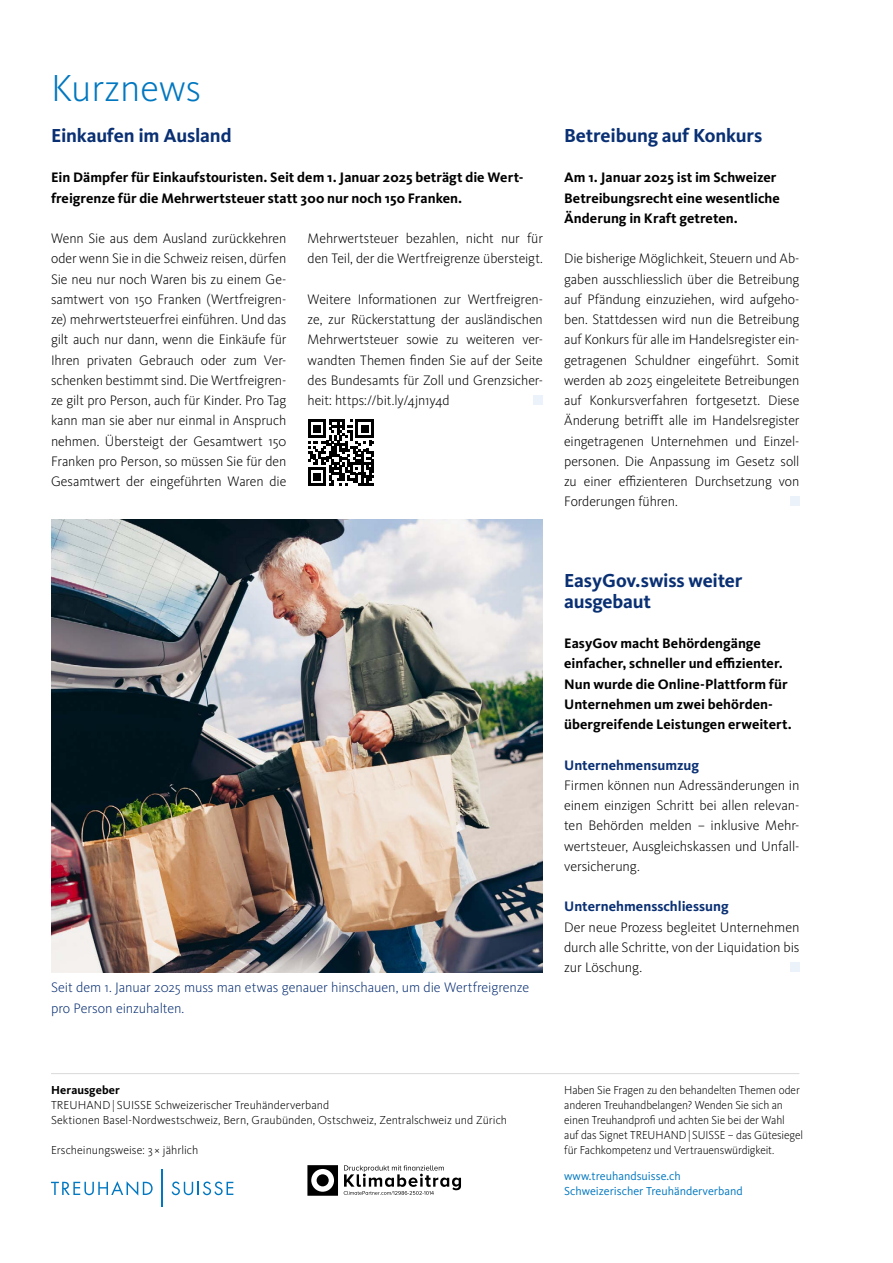
<style>
.page{position:relative;width:893px;height:1263px;background:#fff}
.page>*{position:absolute;margin:0;border:0;box-sizing:border-box;transform-origin:0 0}
.t1{font:300 39px "Kievit OT";color:#0077c0}
.t2{font:700 19.5px/20.2px "Kievit OT";letter-spacing:-.01em;color:#0a3074}
.t3{font:300 14.25px/20.2px "Kievit OT";letter-spacing:-.01em;color:#000;text-align:justify}
.t4{font:700 14.25px/20.2px "Kievit OT";color:#000}
.t5{font:300 14.25px/20.2px "Kievit OT";letter-spacing:-.01em;color:#0a3074}
.t6{font:700 14.25px "Kievit OT";color:#0a3074}
.t7{font:300 12px/15px "Kievit OT";letter-spacing:-.005em;color:#000;scale:.96 1}
.t8{font:300 12px/15px "Kievit OT";letter-spacing:-.005em;color:#000}
.t9{font:12px/15px "Kievit OT";color:#0077c0}
.t10{font:700 12px "Kievit OT";letter-spacing:.01em;color:#000}
</style>
<div class="page">
<hr style="left:892px;top:0;width:1px;height:364px;background:#fad8e7">
<div style="left:533px;top:395px;width:10px;height:10px;background:#ecf2fa"></div>
<hr style="left:51px;top:1073px;width:748px;height:1px;background:#d8dada">
<div style="left:790px;top:496px;width:9px;height:10px;background:#ecf2fa"></div>
<div style="left:790px;top:962px;width:9px;height:10px;background:#ecf2fa"></div>
<svg style="left:51px;top:1181px;width:102px;height:14px"></svg>
<svg style="left:172px;top:1181px;width:61px;height:14px"></svg>
<hr style="left:162px;top:1169px;width:1px;height:38px;background:#0077c0">
<svg style="left:308px;top:419px;width:66px;height:67px"></svg>
<img style="left:51px;top:519px;width:492px;height:453px">
<svg style="left:307px;top:1165px;width:31px;height:31px"></svg>
<div style="left:317px;top:1174px;width:12px;height:12px;background:#000;border-radius:50%"></div>
<svg style="left:344px;top:1165px;width:117px;height:30px"></svg>
<h1 class="t1" style="left:51px;top:65px;width:152px">Kurznews</h1>
<h2 class="t2" style="left:51px;top:125px;width:182px">Einkaufen im Ausland</h2>
<p class="t4" style="left:51px;top:167px;width:474px">Ein Dämpfer für Einkaufstouristen. Seit dem 1. Januar 2025 beträgt die Wert&shy;freigrenze für die Mehrwertsteuer statt 300 nur noch 150 Franken.</p>
<p class="t3" style="left:51px;top:228px;width:237px">Wenn Sie aus dem Ausland zurückkehren oder wenn Sie in die Schweiz reisen, dürfen Sie neu nur noch Waren bis zu einem Ge&shy;samtwert von 150 Franken (Wertfreigren&shy;ze) mehrwertsteuerfrei einführen. Und das gilt auch nur dann, wenn die Einkäufe für Ihren privaten Gebrauch oder zum Ver&shy;schenken bestimmt sind. Die Wertfreigren&shy;ze gilt pro Person, auch für Kinder. Pro Tag kann man sie aber nur einmal in Anspruch nehmen. Übersteigt der Gesamtwert 150<br>Franken pro Person, so müssen Sie für den Gesamtwert der eingeführten Waren die</p>
<p class="t3" style="left:308px;top:228px;width:237px">Mehrwertsteuer bezahlen, nicht nur für den Teil, der die Wertfreigrenze übersteigt.</p>
<p class="t3" style="left:308px;top:289px;width:237px">Weitere Informationen zur Wertfreigren&shy;ze, zur Rückerstattung der ausländischen Mehrwertsteuer sowie zu weiteren ver&shy;wandten Themen finden Sie auf der Seite des Bundesamts für Zoll und Grenzsicher&shy;heit: https://bit.ly/4jn1y4d</p>
<h2 class="t2" style="left:564px;top:125px;width:200px">Betreibung auf Konkurs</h2>
<p class="t4" style="left:564px;top:167px;width:217px">Am 1. Januar 2025 ist im Schweizer<br>Betreibungsrecht eine wesentliche<br>Änderung in Kraft getreten.</p>
<p class="t3" style="left:564px;top:248px;width:237px">Die bisherige Möglichkeit, Steuern und Ab&shy;gaben ausschliesslich über die Betreibung auf Pfändung einzuziehen, wird aufgeho&shy;ben. Stattdessen wird nun die Betreibung auf Konkurs für alle im Handelsregister ein&shy;getragenen Schuldner eingeführt. Somit werden ab 2025 eingeleitete Betreibungen auf Konkursverfahren fortgesetzt. Diese Änderung betrifft alle im Handelsregister eingetragenen Unternehmen und Einzel&shy;personen. Die Anpassung im Gesetz soll zu einer effizienteren Durchsetzung von Forderungen führen.</p>
<p class="t5" style="left:51px;top:977px;width:480px">Seit dem 1. Januar 2025 muss man etwas genauer hinschauen, um die Wertfreigrenze pro Person einzuhalten.</p>
<h2 class="t2" style="left:564px;top:570px;width:180px">EasyGov.swiss weiter ausgebaut</h2>
<p class="t4" style="left:564px;top:633px;width:229px">EasyGov macht Behördengänge einfacher, schneller und effizienter.<br>Nun wurde die Online-Plattform für Unternehmen um zwei behörden&shy;übergreifende Leistungen erweitert.</p>
<p class="t6" style="left:564px;top:756px;width:136px">Unternehmensumzug</p>
<p class="t3" style="left:564px;top:775px;width:237px">Firmen können nun Adressänderungen in einem einzigen Schritt bei allen relevan&shy;ten Behörden melden – inklusive Mehr&shy;wertsteuer, Ausgleichskassen und Unfall&shy;versicherung.</p>
<p class="t6" style="left:564px;top:898px;width:166px">Unternehmensschliessung</p>
<p class="t3" style="left:564px;top:916px;width:237px">Der neue Prozess begleitet Unternehmen durch alle Schritte, von der Liquidation bis zur Löschung.</p>
<p class="t10" style="left:51px;top:1082px;width:70px">Herausgeber</p>
<p class="t8" style="left:51px;top:1097px;width:458px">TREUHAND | SUISSE Schweizerischer Treuhänderverband<br>Sektionen Basel-Nordwestschweiz, Bern, Graubünden, Ostschweiz, Zentralschweiz und Zürich</p>
<p class="t8" style="left:51px;top:1142px;width:149px">Erscheinungsweise: 3 × jährlich</p>
<p class="t7" style="left:564px;top:1082px;width:250px">Haben Sie Fragen zu den behandelten Themen oder anderen Treuhandbelangen? Wenden Sie sich an einen Treuhandprofi und achten Sie bei der Wahl<br>auf das Signet TREUHAND | SUISSE – das Gütesiegel für Fachkompetenz und Vertrauenswürdigkeit.</p>
<p class="t9" style="left:564px;top:1168px;width:180px">www.treuhandsuisse.ch<br>Schweizerischer Treuhänderverband</p>
</div>
